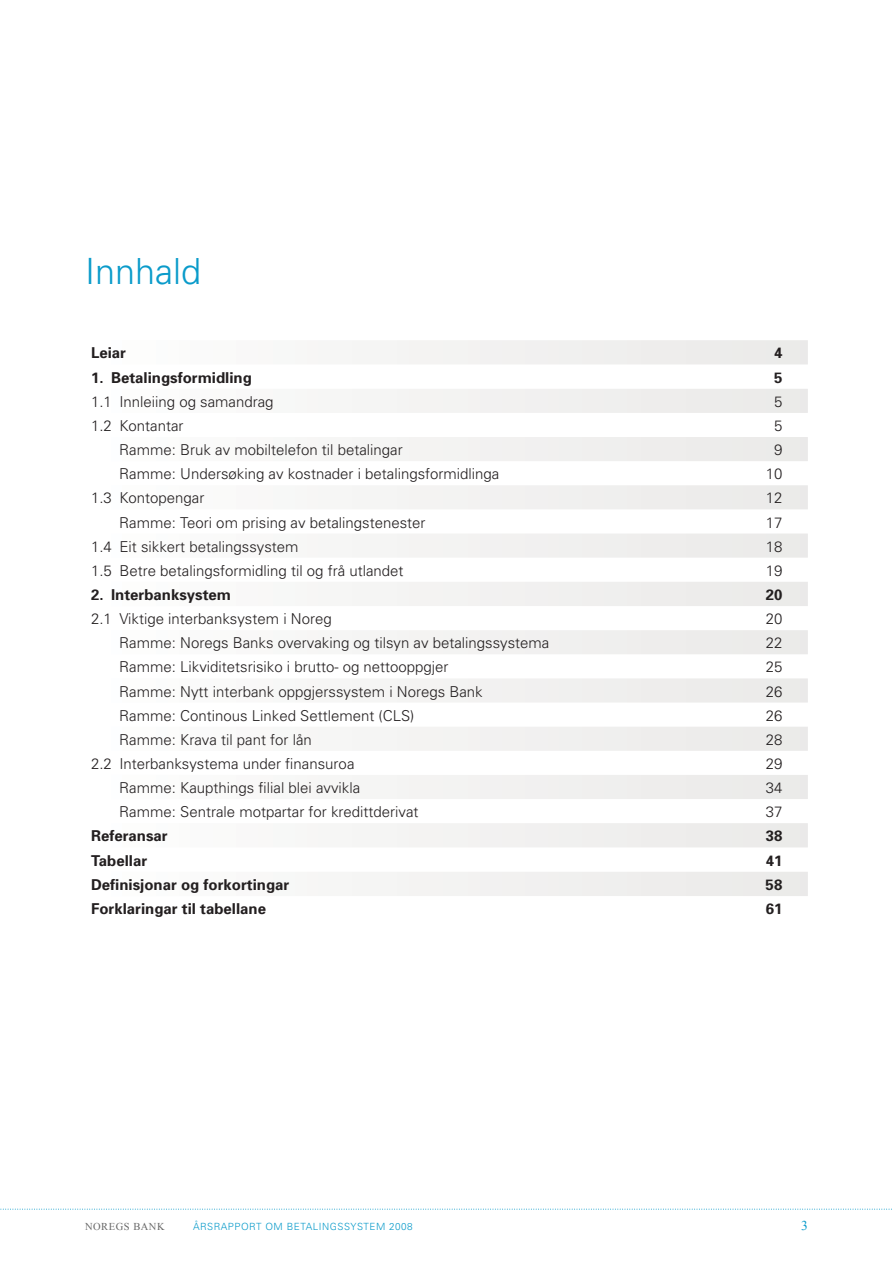
<style>
.page{position:relative;width:893px;height:1263px;background:#fff}
.page>*{position:absolute;margin:0;border:0;box-sizing:border-box;transform-origin:0 0}
.t1{font:300 36px "Univers";color:#0a9bca}
.t2{font:300 15px "Univers";color:#231f20}
.t3{font:700 15px "Univers";color:#231f20}
.t4{font:13.5px "Times New Roman";color:#0a9bca}
.t5{font:10.5px "Times New Roman";letter-spacing:.05em;color:#676767}
.t6{font:300 9.9px "Univers";letter-spacing:.05em;color:#0a9bca}
</style>
<div class="page">
<svg style="left:0;top:1209px;width:892px;height:1px"></svg>
<svg style="left:352px;top:340px;width:456px;height:556px"></svg>
<h1 class="t1" style="left:85px;top:258px;width:118px">Innhald</h1>
<p class="t3" style="left:91px;top:348px;width:37px">Leiar</p>
<p class="t3" style="left:774px;top:348px;width:10px">4</p>
<p class="t3" style="left:91px;top:372px;width:162px">1. Betalingsformidling</p>
<p class="t3" style="left:774px;top:372px;width:10px">5</p>
<p class="t2" style="left:91px;top:396px;width:184px">1.1 Innleiing og samandrag</p>
<p class="t2" style="left:774px;top:396px;width:10px">5</p>
<p class="t2" style="left:91px;top:420px;width:94px">1.2 Kontantar</p>
<p class="t2" style="left:774px;top:420px;width:10px">5</p>
<p class="t2" style="left:119px;top:444px;width:285px">Ramme: Bruk av mobiltelefon til betalingar</p>
<p class="t2" style="left:774px;top:444px;width:10px">9</p>
<p class="t2" style="left:119px;top:468px;width:382px">Ramme: Undersøking av kostnader i betalingsformidlinga</p>
<p class="t2" style="left:766px;top:468px;width:18px">10</p>
<p class="t2" style="left:91px;top:493px;width:115px">1.3 Kontopengar</p>
<p class="t2" style="left:766px;top:493px;width:18px">12</p>
<p class="t2" style="left:119px;top:517px;width:308px">Ramme: Teori om prising av betalingstenester</p>
<p class="t2" style="left:766px;top:517px;width:18px">17</p>
<p class="t2" style="left:91px;top:541px;width:209px">1.4 Eit sikkert betalingssystem</p>
<p class="t2" style="left:766px;top:541px;width:18px">18</p>
<p class="t2" style="left:91px;top:565px;width:314px">1.5 Betre betalingsformidling til og frå utlandet</p>
<p class="t2" style="left:766px;top:565px;width:18px">19</p>
<p class="t3" style="left:91px;top:589px;width:142px">2. Interbanksystem</p>
<p class="t3" style="left:766px;top:589px;width:18px">20</p>
<p class="t2" style="left:91px;top:613px;width:242px">2.1 Viktige interbanksystem i Noreg</p>
<p class="t2" style="left:766px;top:613px;width:18px">20</p>
<p class="t2" style="left:119px;top:637px;width:432px">Ramme: Noregs Banks overvaking og tilsyn av betalingssystema</p>
<p class="t2" style="left:766px;top:637px;width:18px">22</p>
<p class="t2" style="left:119px;top:662px;width:331px">Ramme: Likviditetsrisiko i brutto- og nettooppgjer</p>
<p class="t2" style="left:766px;top:662px;width:18px">25</p>
<p class="t2" style="left:119px;top:686px;width:365px">Ramme: Nytt interbank oppgjerssystem i Noregs Bank</p>
<p class="t2" style="left:766px;top:686px;width:18px">26</p>
<p class="t2" style="left:119px;top:710px;width:297px">Ramme: Continous Linked Settlement (CLS)</p>
<p class="t2" style="left:766px;top:710px;width:18px">26</p>
<p class="t2" style="left:119px;top:734px;width:194px">Ramme: Krava til pant for lån</p>
<p class="t2" style="left:766px;top:734px;width:18px">28</p>
<p class="t2" style="left:91px;top:758px;width:265px">2.2 Interbanksystema under finansuroa</p>
<p class="t2" style="left:766px;top:758px;width:18px">29</p>
<p class="t2" style="left:119px;top:782px;width:242px">Ramme: Kaupthings filial blei avvikla</p>
<p class="t2" style="left:766px;top:782px;width:18px">34</p>
<p class="t2" style="left:119px;top:806px;width:301px">Ramme: Sentrale motpartar for kredittderivat</p>
<p class="t2" style="left:766px;top:806px;width:18px">37</p>
<p class="t3" style="left:91px;top:831px;width:78px">Referansar</p>
<p class="t3" style="left:766px;top:831px;width:18px">38</p>
<p class="t3" style="left:91px;top:855px;width:58px">Tabellar</p>
<p class="t3" style="left:766px;top:855px;width:18px">41</p>
<p class="t3" style="left:91px;top:879px;width:200px">Definisjonar og forkortingar</p>
<p class="t3" style="left:766px;top:879px;width:18px">58</p>
<p class="t3" style="left:91px;top:903px;width:177px">Forklaringar til tabellane</p>
<p class="t3" style="left:766px;top:903px;width:18px">61</p>
<p class="t5" style="left:85px;top:1220px;width:81px">NOREGS BANK</p>
<p class="t6" style="left:193px;top:1223px;width:221px">ÅRSRAPPORT OM BETALINGSSYSTEM 2008</p>
<p class="t4" style="left:801px;top:1218px;width:8px">3</p>
</div>
